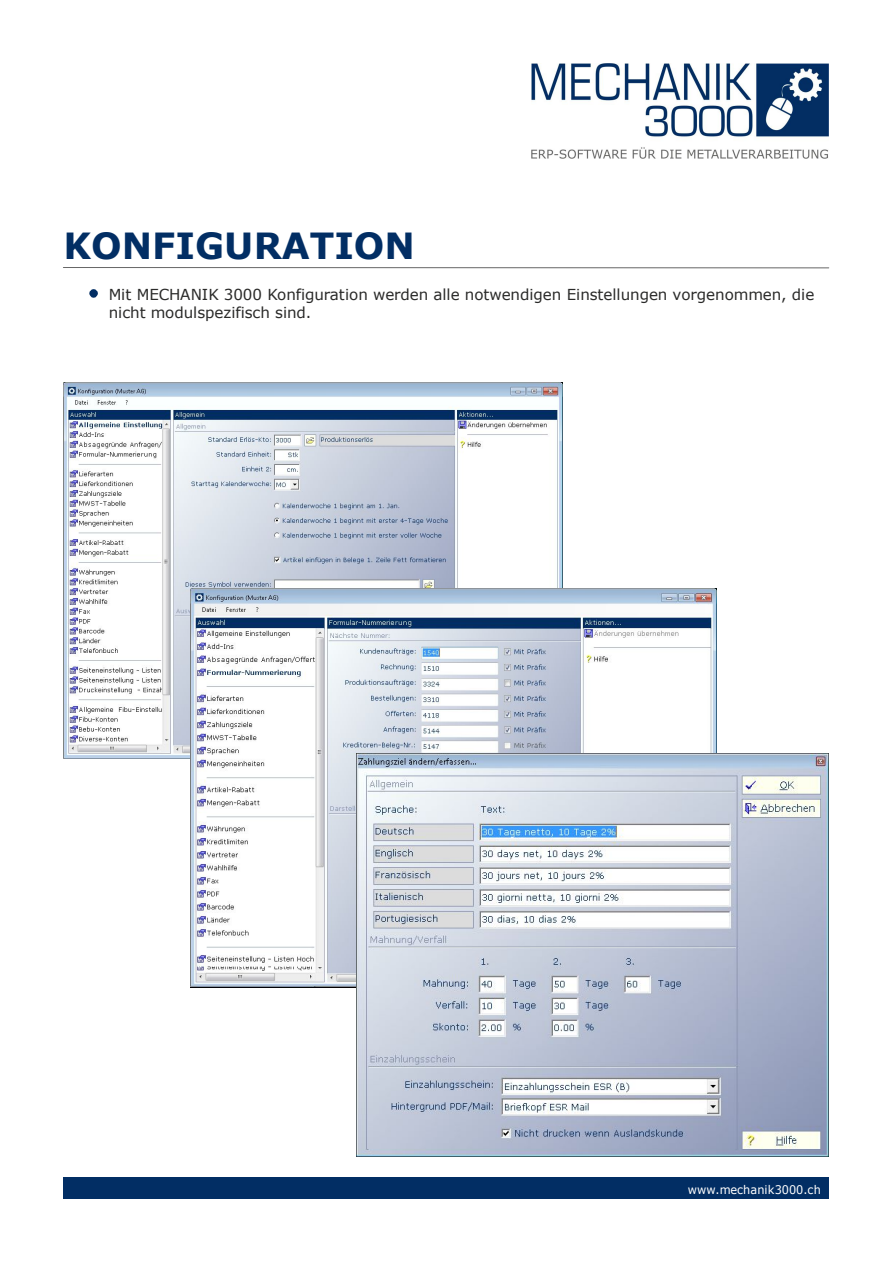
<style>
.page{position:relative;width:893px;height:1263px;background:#fff}
.page>*{position:absolute;margin:0;border:0;box-sizing:border-box;transform-origin:0 0}
.t1{font:700 36px "Verdana";color:#022e64}
.t2{font:15.15px/18.3px "Verdana";letter-spacing:-.005em;color:#2a2a29}
.t3{font:11.85px "Verdana";letter-spacing:.005em;color:#fff;scale:.95 1}
</style>
<div class="page">
<img style="left:63px;top:383px;width:499px;height:375px">
<hr style="left:63px;top:267px;width:766px;height:1px;background:#666">
<div style="left:63px;top:1177px;width:766px;height:21px;background:#022e64"></div>
<svg style="left:89px;top:289px;width:9px;height:9px"></svg>
<img style="left:531px;top:63px;width:298px;height:96px">
<img style="left:191px;top:588px;width:525px;height:400px">
<img style="left:356px;top:753px;width:473px;height:403px">
<h1 class="t1" style="left:63px;top:222px;width:353px">KONFIGURATION</h1>
<p class="t2" style="left:109px;top:284px;width:707px">Mit MECHANIK 3000 Konfiguration werden alle notwendigen Einstellungen vorgenommen, die nicht modulspezifisch sind.</p>
<p class="t3" style="left:688px;top:1182px;width:142px">www.mechanik3000.ch</p>
</div>
